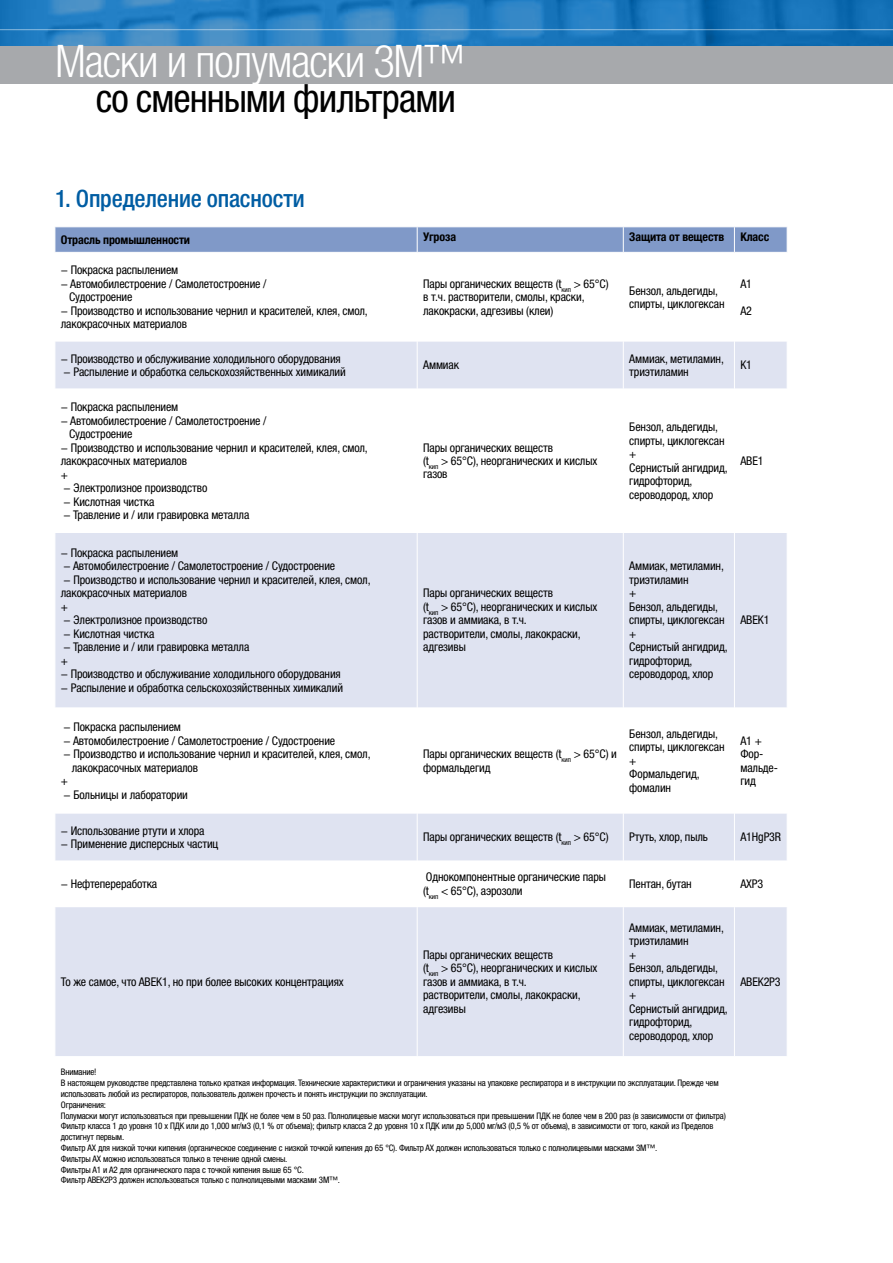
<style>
.page{position:relative;width:893px;height:1263px;background:#fff}
.page>*{position:absolute;margin:0;border:0;box-sizing:border-box;transform-origin:0 0}
.t1{font:300 condensed 45px "Helvetica Neue LTW1 G";letter-spacing:-.025em;color:#fff}
.t2{font:condensed 39px "Helvetica Neue LTW1 G";letter-spacing:-.025em;color:#000}
.t3{font:500 condensed 24px "Helvetica Neue LTW1 G";letter-spacing:-.01em;color:#005da3}
.t4{font:condensed 12px/13.5px "Helvetica Neue LTW1 G";letter-spacing:-.01em;color:#000}
.t5{font:700 condensed 12px "Helvetica Neue LTW1 G";letter-spacing:-.01em;color:#000}
.t6{font:condensed 9px/10.8px "Helvetica Neue LTW1 G";letter-spacing:-.02em;color:#000}
</style>
<div class="page">
<div style="left:0;top:45px;width:893px;height:39px;background:#a7a9ac"></div>
<img style="left:0;top:0;width:893px;height:45px">
<hr style="left:0;top:29px;width:893px;height:1px;background:#fff">
<svg style="left:56px;top:342px;width:731px;height:714px;fill:#dfe3f1"></svg>
<svg style="left:55px;top:227px;width:732px;height:25px;background:#839bc9"></svg>
<hr style="left:417px;top:342px;width:1px;height:46px;background:#fff">
<hr style="left:623px;top:342px;width:1px;height:46px;background:#fff">
<hr style="left:734px;top:342px;width:1px;height:46px;background:#fff">
<hr style="left:417px;top:388px;width:1px;height:145px;background:#fff">
<hr style="left:623px;top:388px;width:1px;height:145px;background:#fff">
<hr style="left:734px;top:388px;width:1px;height:145px;background:#fff">
<hr style="left:417px;top:533px;width:1px;height:174px;background:#fff">
<hr style="left:623px;top:533px;width:1px;height:174px;background:#fff">
<hr style="left:734px;top:533px;width:1px;height:174px;background:#fff">
<hr style="left:417px;top:707px;width:1px;height:107px;background:#fff">
<hr style="left:623px;top:707px;width:1px;height:107px;background:#fff">
<hr style="left:734px;top:707px;width:1px;height:107px;background:#fff">
<hr style="left:417px;top:814px;width:1px;height:46px;background:#fff">
<hr style="left:623px;top:814px;width:1px;height:46px;background:#fff">
<hr style="left:734px;top:814px;width:1px;height:46px;background:#fff">
<hr style="left:417px;top:860px;width:1px;height:47px;background:#fff">
<hr style="left:623px;top:860px;width:1px;height:47px;background:#fff">
<hr style="left:734px;top:860px;width:1px;height:47px;background:#fff">
<hr style="left:417px;top:907px;width:1px;height:149px;background:#fff">
<hr style="left:623px;top:907px;width:1px;height:149px;background:#fff">
<hr style="left:734px;top:907px;width:1px;height:149px;background:#fff">
<h1 class="t1" style="left:55px;top:35px;width:414px">Маски и полумаски 3M™</h1>
<h2 class="t2" style="left:96px;top:75px;width:362px">со сменными фильтрами</h2>
<h3 class="t3" style="left:55px;top:184px;width:251px">1. Определение опасности</h3>
<p class="t5" style="left:61px;top:232px;width:131px">Отрасль промышленности</p>
<p class="t5" style="left:423px;top:230px;width:34px">Угроза</p>
<p class="t5" style="left:629px;top:230px;width:96px">Защита от веществ</p>
<p class="t5" style="left:740px;top:230px;width:30px">Класс</p>
<p class="t4" style="left:61px;top:263px;width:119px">− Покраска распылением</p>
<p class="t4" style="left:61px;top:277px;width:207px">− Автомобилестроение / Самолетостроение /</p>
<p class="t4" style="left:69px;top:290px;width:65px">Судостроение</p>
<p class="t4" style="left:61px;top:304px;width:308px">− Производство и использование чернил и красителей, клея, смол,</p>
<p class="t4" style="left:61px;top:317px;width:128px">лакокрасочных материалов</p>
<p class="t4" style="left:423px;top:277px;width:187px">Пары органических веществ (t<sub>кип</sub> &gt; 65°C) в т.ч. растворители, смолы, краски, лакокраски, адгезивы (клеи)</p>
<p class="t4" style="left:629px;top:284px;width:97px">Бензол, альдегиды, спирты, циклогексан</p>
<p class="t4" style="left:740px;top:277px;width:13px">A1</p>
<p class="t4" style="left:740px;top:304px;width:13px">A2</p>
<p class="t4" style="left:61px;top:352px;width:286px">− Производство и обслуживание холодильного оборудования − Распыление и обработка сельскохозяйственных химикалий</p>
<p class="t4" style="left:423px;top:358px;width:37px">Аммиак</p>
<p class="t4" style="left:629px;top:352px;width:96px">Аммиак, метиламин, триэтиламин</p>
<p class="t4" style="left:740px;top:358px;width:13px">K1</p>
<p class="t4" style="left:61px;top:400px;width:119px">− Покраска распылением</p>
<p class="t4" style="left:61px;top:414px;width:207px">− Автомобилестроение / Самолетостроение /</p>
<p class="t4" style="left:69px;top:427px;width:65px">Судостроение</p>
<p class="t4" style="left:61px;top:441px;width:308px">− Производство и использование чернил и красителей, клея, смол,</p>
<p class="t4" style="left:61px;top:454px;width:128px">лакокрасочных материалов</p>
<p class="t4" style="left:61px;top:468px;width:9px">+</p>
<p class="t4" style="left:64px;top:481px;width:145px">− Электролизное производство</p>
<p class="t4" style="left:64px;top:495px;width:92px">− Кислотная чистка</p>
<p class="t4" style="left:64px;top:508px;width:187px">− Травление и / или гравировка металла</p>
<p class="t4" style="left:629px;top:420px;width:100px">Бензол, альдегиды, спирты, циклогексан +<br>Сернистый ангидрид, гидрофторид, сероводород, хлор</p>
<p class="t4" style="left:423px;top:441px;width:176px">Пары органических веществ<br>(t<sub>кип</sub> &gt; 65°C), неорганических и кислых газов</p>
<p class="t4" style="left:740px;top:454px;width:25px">ABE1</p>
<p class="t4" style="left:61px;top:546px;width:311px">− Покраска распылением<br>− Автомобилестроение / Самолетостроение / Судостроение<br>− Производство и использование чернил и красителей, клея, смол, лакокрасочных материалов<br>+<br>− Электролизное производство<br>− Кислотная чистка<br>− Травление и / или гравировка металла<br>+<br>− Производство и обслуживание холодильного оборудования<br>− Распыление и обработка сельскохозяйственных химикалий</p>
<p class="t4" style="left:64px;top:720px;width:119px">− Покраска распылением</p>
<p class="t4" style="left:64px;top:734px;width:273px">− Автомобилестроение / Самолетостроение / Судостроение</p>
<p class="t4" style="left:64px;top:747px;width:308px">− Производство и использование чернил и красителей, клея, смол,</p>
<p class="t4" style="left:72px;top:761px;width:128px">лакокрасочных материалов</p>
<p class="t4" style="left:61px;top:774px;width:9px">+</p>
<p class="t4" style="left:64px;top:788px;width:126px">− Больницы и лаборатории</p>
<p class="t4" style="left:423px;top:586px;width:176px">Пары органических веществ<br>(t<sub>кип</sub> &gt; 65°C), неорганических и кислых газов и аммиака, в т.ч.<br>растворители, смолы, лакокраски, адгезивы</p>
<p class="t4" style="left:629px;top:559px;width:100px">Аммиак, метиламин, триэтиламин<br>+<br>Бензол, альдегиды, спирты, циклогексан +<br>Сернистый ангидрид, гидрофторид, сероводород, хлор</p>
<p class="t4" style="left:740px;top:613px;width:31px">ABEK1</p>
<p class="t4" style="left:423px;top:747px;width:195px">Пары органических веществ (t<sub>кип</sub> &gt; 65°C) и формальдегид</p>
<p class="t4" style="left:629px;top:727px;width:97px">Бензол, альдегиды, спирты, циклогексан +<br>Формальдегид, фомалин</p>
<p class="t4" style="left:740px;top:734px;width:39px">A1 +<br>Фор&shy;мальде&shy;гид</p>
<p class="t4" style="left:61px;top:824px;width:159px">− Использование ртути и хлора<br>− Применение дисперсных частиц</p>
<p class="t4" style="left:423px;top:830px;width:187px">Пары органических веществ (t<sub>кип</sub> &gt; 65°C)</p>
<p class="t4" style="left:629px;top:830px;width:80px">Ртуть, хлор, пыль</p>
<p class="t4" style="left:740px;top:830px;width:42px">A1HgP3R</p>
<p class="t4" style="left:61px;top:877px;width:98px">− Нефтепереработка</p>
<p class="t4" style="left:423px;top:870px;width:184px">Однокомпонентные органические пары (t<sub>кип</sub> &lt; 65°C), аэрозоли</p>
<p class="t4" style="left:629px;top:877px;width:64px">Пентан, бутан</p>
<p class="t4" style="left:740px;top:877px;width:24px">AXP3</p>
<p class="t4" style="left:61px;top:975px;width:284px">То же самое, что АВЕК1, но при более высоких концентрациях</p>
<p class="t4" style="left:423px;top:948px;width:176px">Пары органических веществ<br>(t<sub>кип</sub> &gt; 65°C), неорганических и кислых газов и аммиака, в т.ч.<br>растворители, смолы, лакокраски, адгезивы</p>
<p class="t4" style="left:629px;top:921px;width:100px">Аммиак, метиламин, триэтиламин<br>+<br>Бензол, альдегиды, спирты, циклогексан +<br>Сернистый ангидрид, гидрофторид, сероводород, хлор</p>
<p class="t6" style="left:61px;top:1067px;width:667px">Внимание!<br>В настоящем руководстве представлена только краткая информация. Технические характеристики и ограничения указаны на упаковке респиратора и в инструкции по эксплуатации. Прежде чем использовать любой из респираторов, пользователь должен прочесть и понять инструкции по эксплуатации.<br>Ограничения:<br>Полумаски могут использоваться при превышении ПДК не более чем в 50 раз. Полнолицевые маски могут использоваться при превышении ПДК не более чем в 200 раз (в зависимости от фильтра)<br>Фильтр класса 1 до уровня 10 х ПДК или до 1,000 мг/м3 (0,1 % от объема); фильтр класса 2 до уровня 10 х ПДК или до 5,000 мг/м3 (0,5 % от объема), в зависимости от того, какой из Пределов достигнут первым.<br>Фильтр AX для низкой точки кипения (органическое соединение с низкой точкой кипения до 65 °C). Фильтр AX должен использоваться только с полнолицевыми масками 3M™.<br>Фильтры AX можно использоваться только в течение одной смены.<br>Фильтры A1 и A2 для органического пара с точкой кипения выше 65 °C.<br>Фильтр АВЕК2Р3 должен использоваться только с полнолицевыми масками 3M™.</p>
<p class="t4" style="left:740px;top:975px;width:42px">ABEK2P3</p>
</div>
